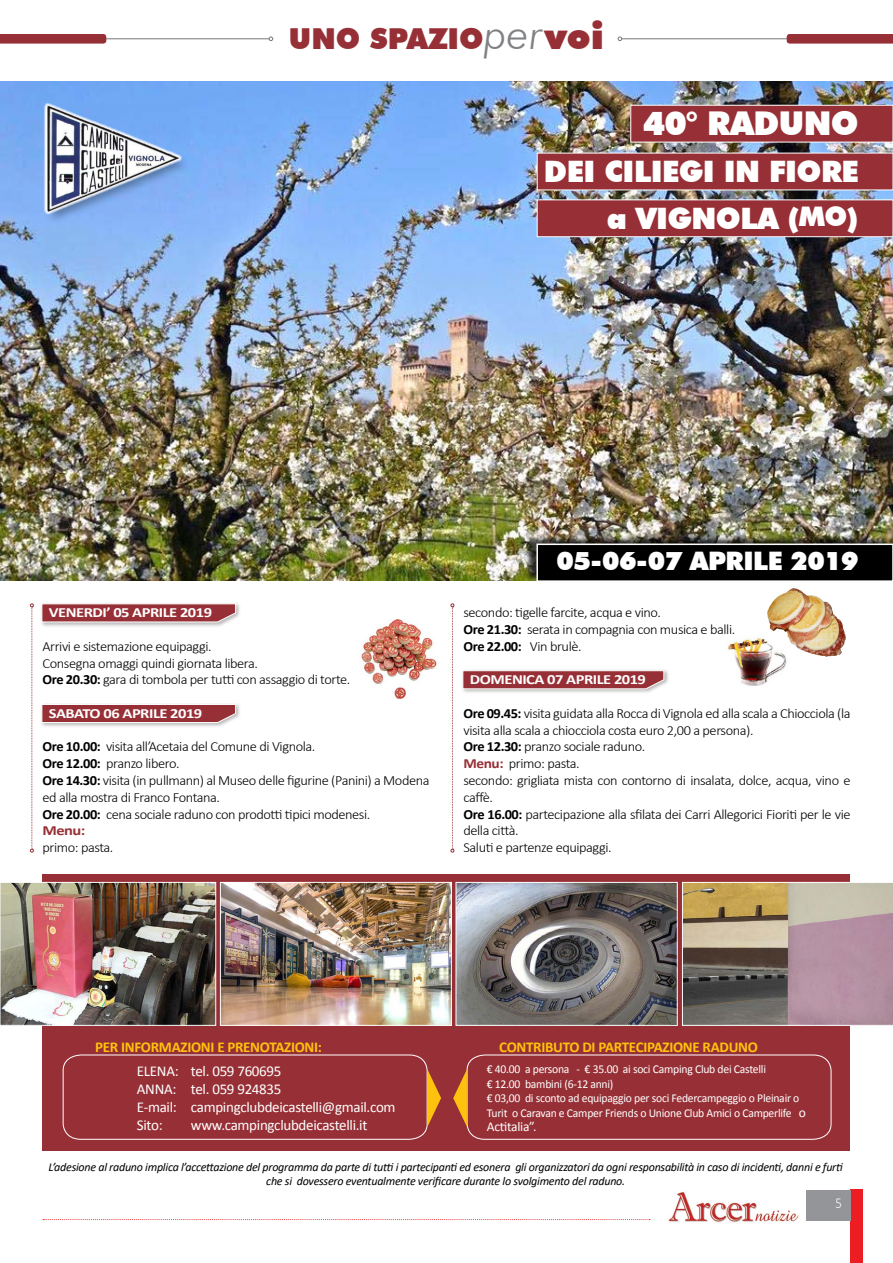
<style>
.page{position:relative;width:893px;height:1263px;background:#fff}
.page>*{position:absolute;margin:0;border:0;box-sizing:border-box;transform-origin:0 0}
.t1{font:900 32.85px "Futura BT";letter-spacing:-.02em;color:#fff}
.t2{font:900 29.55px/46.5px "Futura BT";letter-spacing:-.02em;color:#fff;text-align:right}
.t3{font:900 28.8px "Futura BT";color:#973036}
.t4{font:900 25.5px "Futura BT";letter-spacing:-.02em;color:#fff}
.t5{font:15px/18px "Calibri";letter-spacing:-.02em;color:#fff}
.t6{font:700 15px "Calibri";letter-spacing:-.02em;color:#fec20e}
.t7{font:300 15px "Calibri";color:#fff;scale:.85 1}
.t8{font:300 13.95px/16.8px "Calibri";letter-spacing:-.03em;color:#000}
.t9{font:700 13.95px "Calibri";letter-spacing:-.03em;color:#fff;scale:1.18 1}
.t10{font:13.5px "Calibri";letter-spacing:-.02em;color:#fff}
.t11{font:italic 12px/14.4px "Calibri";letter-spacing:-.02em;color:#000;text-align:center}
.t12{font:12px/14.5px "Calibri";letter-spacing:-.02em;color:#fff}
.s1{font-weight:300;font-style:italic;font-size:43.35px;color:#808285}
.s2{font-size:36.75px}
.s3{font-size:27px}
.s4{font-weight:700}
.s5{font-weight:700;color:#973036}
.s6{font-size:13.5px}
</style>
<div class="page">
<div style="left:850px;top:1189px;width:12px;height:74px;background:#ed1d24"></div>
<div style="left:806px;top:1189px;width:44px;height:31px;background:#939598"></div>
<img style="left:668px;top:1192px;width:131px;height:31px">
<svg style="left:43px;top:1219px;width:607px;height:1px"></svg>
<div style="left:43px;top:874px;width:807px;height:276px;background:#973036"></div>
<hr style="left:101px;top:38px;width:168px;height:1px;background:#77787b">
<svg style="left:269px;top:37px;width:4px;height:4px"></svg>
<svg style="left:0;top:34px;width:106px;height:10px"></svg>
<hr style="left:622px;top:38px;width:168px;height:1px;background:#77787b">
<svg style="left:618px;top:37px;width:4px;height:4px"></svg>
<svg style="left:787px;top:34px;width:106px;height:10px"></svg>
<img style="left:0;top:81px;width:893px;height:499px">
<div style="left:631px;top:105px;width:262px;height:37px;background:#973036"></div>
<div style="left:630px;top:105px;width:263px;height:37px;border:1px solid #fff"></div>
<div style="left:537px;top:153px;width:356px;height:37px;background:#973036"></div>
<div style="left:537px;top:200px;width:356px;height:37px;background:#973036"></div>
<div style="left:537px;top:199px;width:356px;height:38px;border:1px solid #fff"></div>
<div style="left:525px;top:535px;width:366px;height:47px;background:#000;opacity:.75"></div>
<div style="left:537px;top:544px;width:356px;height:37px;background:#000"></div>
<div style="left:536px;top:543px;width:357px;height:39px;border:2px solid #fff"></div>
<div style="left:46px;top:105px;width:145px;height:120px;background:#000;opacity:.32"></div>
<svg style="left:44px;top:103px;width:138px;height:112px"></svg>
<img style="left:43px;top:105px;width:144px;height:108px">
<img style="left:728px;top:637px;width:59px;height:49px">
<img style="left:766px;top:588px;width:79px;height:68px">
<img style="left:2px;top:884px;width:212px;height:140px">
<div style="left:0;top:882px;width:216px;height:144px;border:1px solid #fff"></div>
<img style="left:222px;top:884px;width:228px;height:140px">
<div style="left:220px;top:882px;width:232px;height:144px;border:1px solid #fff"></div>
<img style="left:458px;top:884px;width:218px;height:140px">
<div style="left:456px;top:882px;width:222px;height:144px;border:1px solid #fff"></div>
<svg style="left:682px;top:882px;width:211px;height:144px"></svg>
<svg style="left:62px;top:1054px;width:379px;height:86px"></svg>
<svg style="left:453px;top:1054px;width:379px;height:86px"></svg>
<div style="left:40px;top:602px;width:202px;height:26px;background:#000;opacity:.29"></div>
<svg style="left:41px;top:603px;width:195px;height:20px"></svg>
<div style="left:40px;top:702px;width:202px;height:26px;background:#000;opacity:.29"></div>
<svg style="left:41px;top:704px;width:195px;height:19px"></svg>
<div style="left:461px;top:669px;width:208px;height:26px;background:#000;opacity:.29"></div>
<svg style="left:462px;top:670px;width:203px;height:19px"></svg>
<img style="left:359px;top:619px;width:78px;height:79px">
<svg style="left:30px;top:603px;width:4px;height:249px"></svg>
<svg style="left:451px;top:603px;width:3px;height:249px"></svg>
<h3 class="t3" style="left:289px;top:22px;width:317px">UNO SPAZIO<span class="s1">per</span><span class="s2">voi</span></h3>
<h1 class="t1" style="left:643px;top:104px;width:217px">40° RADUNO</h1>
<h2 class="t2" style="left:544px;top:148px;width:316px">DEI CILIEGI IN FIORE a VIGNOLA <span class="s3">(MO)</span></h2>
<p class="t9" style="left:49px;top:603px;width:140px">VENERDI’ 05 APRILE 2019</p>
<p class="t8" style="left:43px;top:637px;width:309px">Arrivi e sistemazione equipaggi.<br>Consegna omaggi quindi giornata libera.<br><span class="s4">Ore 20.30:</span> gara di tombola per tutti con assaggio di torte.</p>
<p class="t9" style="left:49px;top:703px;width:131px">SABATO 06 APRILE 2019</p>
<p class="t8" style="left:43px;top:738px;width:389px"><span class="s4">Ore 10.00:</span> visita all’Acetaia del Comune di Vignola.<br><span class="s4">Ore 12.00:</span> pranzo libero.<br><span class="s4">Ore 14.30:</span> visita (in pullmann) al Museo delle figurine (Panini) a Modena ed alla mostra di Franco Fontana.<br><span class="s4">Ore 20.00:</span> cena sociale raduno con prodotti tipici modenesi.<br><span class="s5">Menu:</span></p>
<p class="t8" style="left:43px;top:839px;width:72px">primo: pasta.</p>
<h3 class="t4" style="left:556px;top:545px;width:304px">05-06-07 APRILE 2019</h3>
<p class="t8" style="left:463px;top:604px;width:273px">secondo: tigelle farcite, acqua e vino.<br><span class="s4">Ore 21.30:</span> serata in compagnia con musica e balli.<br><span class="s4">Ore 22.00:</span> Vin brulè.</p>
<p class="t9" style="left:470px;top:670px;width:151px">DOMENICA 07 APRILE 2019</p>
<p class="t8" style="left:463px;top:705px;width:389px"><span class="s4">Ore 09.45:</span> visita guidata alla Rocca di Vignola ed alla scala a Chiocciola (la visita alla scala a chiocciola costa euro 2,00 a persona).<br><span class="s4">Ore 12.30:</span> pranzo sociale raduno.<br><span class="s5">Menu:</span> primo: pasta.<br>secondo: grigliata mista con contorno di insalata, dolce, acqua, vino e caffè.<br><span class="s4">Ore 16.00:</span> partecipazione alla sfilata dei Carri Allegorici Fioriti per le vie della città.<br>Saluti e partenze equipaggi.</p>
<p class="t6" style="left:95px;top:1037px;width:228px">PER INFORMAZIONI E PRENOTAZIONI:</p>
<p class="t5" style="left:137px;top:1061px;width:260px">ELENA: tel. 059 760695<br>ANNA: tel. 059 924835<br>E-mail: campingclubdeicastelli@gmail.com<br>Sito:</p>
<p class="t5" style="left:191px;top:1115px;width:178px">www.campingclubdeicastelli.it</p>
<p class="t6" style="left:499px;top:1037px;width:260px">CONTRIBUTO DI PARTECIPAZIONE RADUNO</p>
<p class="t12" style="left:487px;top:1061px;width:321px">€ 40.00 a persona - € 35.00 ai soci Camping Club dei Castelli<br>€ 12.00 bambini (6-12 anni)<br>€ 03,00 di sconto ad equipaggio per soci Federcampeggio o Pleinair o Turit o Caravan e Camper Friends o Unione Club Amici o Camperlife <span class="s6">o</span></p>
<p class="t10" style="left:487px;top:1118px;width:51px">Actitalia”.</p>
<p class="t11" style="left:48px;top:1159px;width:796px">L’adesione al raduno implica l’accettazione del programma da parte di tutti i partecipanti ed esonera gli organizzatori da ogni responsabilità in caso di incidenti, danni e furti che si dovessero eventualmente verificare durante lo svolgimento del raduno.</p>
<p class="t7" style="left:835px;top:1194px;width:9px">5</p>
</div>
